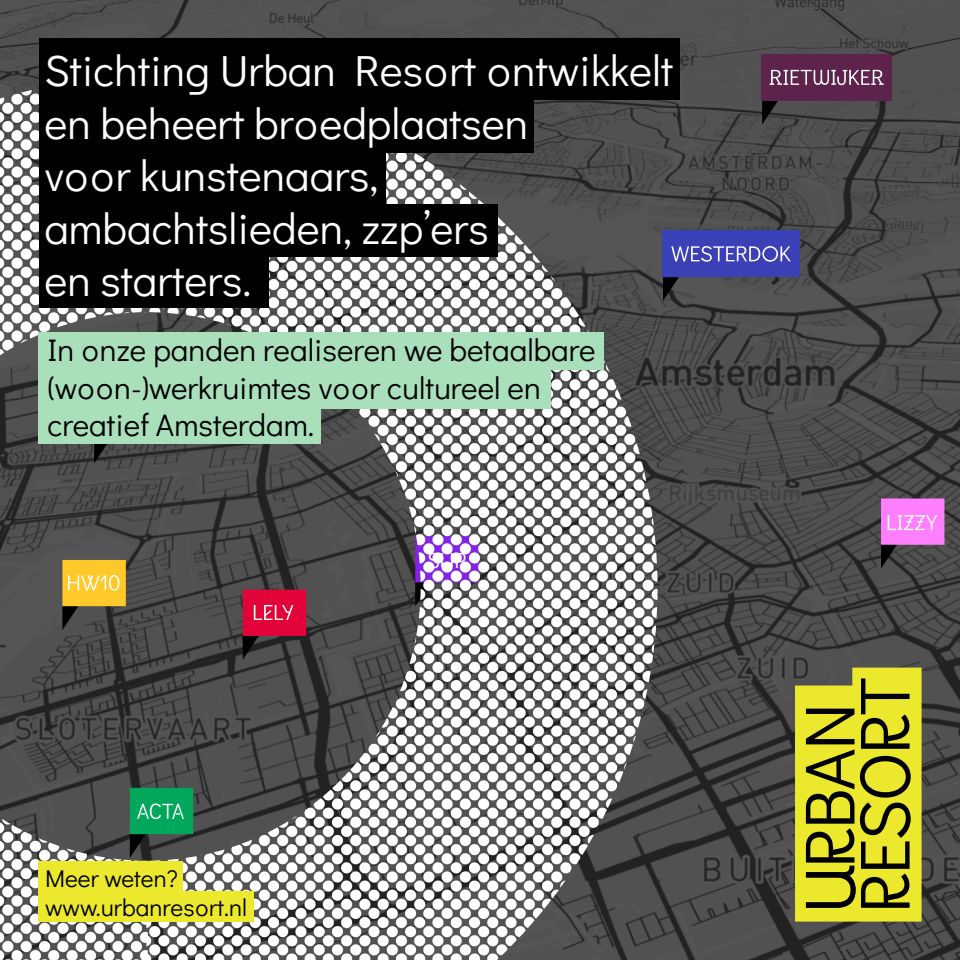
<style>
.page{position:relative;width:960px;height:960px;background:#fff}
.page>*{position:absolute;margin:0;border:0;box-sizing:border-box;transform-origin:0 0}
.t1{font:43.8px/52.6px "Didact Gothic Urban 2.108";color:#fff}
.t2{font:31.36px/37.6px "Didact Gothic Urban 2.108";color:#000}
.t3{font:24.36px/29.2px "Didact Gothic Urban 2.108";color:#000}
.t4{font:22px "Didact Gothic Urban 2.108";color:#fff}
</style>
<div class="page">
<img style="left:0;top:0;width:960px;height:960px">
<img style="left:148px;top:100px;width:510px;height:860px">
<img style="left:0;top:77px;width:148px;height:883px">
<div style="left:39px;top:39px;width:639px;height:61px;background:#000"></div>
<div style="left:39px;top:100px;width:494px;height:52px;background:#000"></div>
<div style="left:39px;top:152px;width:346px;height:52px;background:#000"></div>
<div style="left:39px;top:204px;width:458px;height:52px;background:#000"></div>
<div style="left:39px;top:255px;width:229px;height:52px;background:#000"></div>
<svg style="left:795px;top:668px;width:127px;height:254px"></svg>
<div style="left:38px;top:862px;width:145px;height:30px;background:#ebe82e"></div>
<div style="left:38px;top:892px;width:216px;height:30px;background:#ebe82e"></div>
<div style="left:39px;top:333px;width:565px;height:37px;background:#a9dfbb"></div>
<div style="left:39px;top:370px;width:512px;height:38px;background:#a9dfbb"></div>
<div style="left:39px;top:408px;width:282px;height:36px;background:#a9dfbb"></div>
<svg style="left:68px;top:575px;width:52px;height:16px"></svg>
<svg style="left:254px;top:605px;width:39px;height:15px"></svg>
<svg style="left:137px;top:803px;width:47px;height:16px"></svg>
<div style="left:761px;top:54px;width:131px;height:47px;background:#5d234d"></div>
<svg style="left:770px;top:70px;width:114px;height:15px"></svg>
<div style="left:662px;top:230px;width:138px;height:47px;background:#3c40b6"></div>
<svg style="left:671px;top:246px;width:120px;height:16px"></svg>
<svg style="left:888px;top:515px;width:49px;height:15px"></svg>
<p class="t1" style="left:44px;top:41px;width:630px">Stichting Urban Resort ontwikkelt en beheert broedplaatsen<br>voor kunstenaars, ambachtslieden, zzp’ers<br>en starters.</p>
<p class="t2" style="left:47px;top:329px;width:550px">In onze panden realiseren we betaalbare (woon-)werkruimtes voor cultureel en creatief Amsterdam.</p>
<p class="t3" style="left:45px;top:862px;width:204px">Meer weten? www.urbanresort.nl</p>
<p class="t4" style="left:427px;top:543px;width:40px">SUP</p>
</div>
